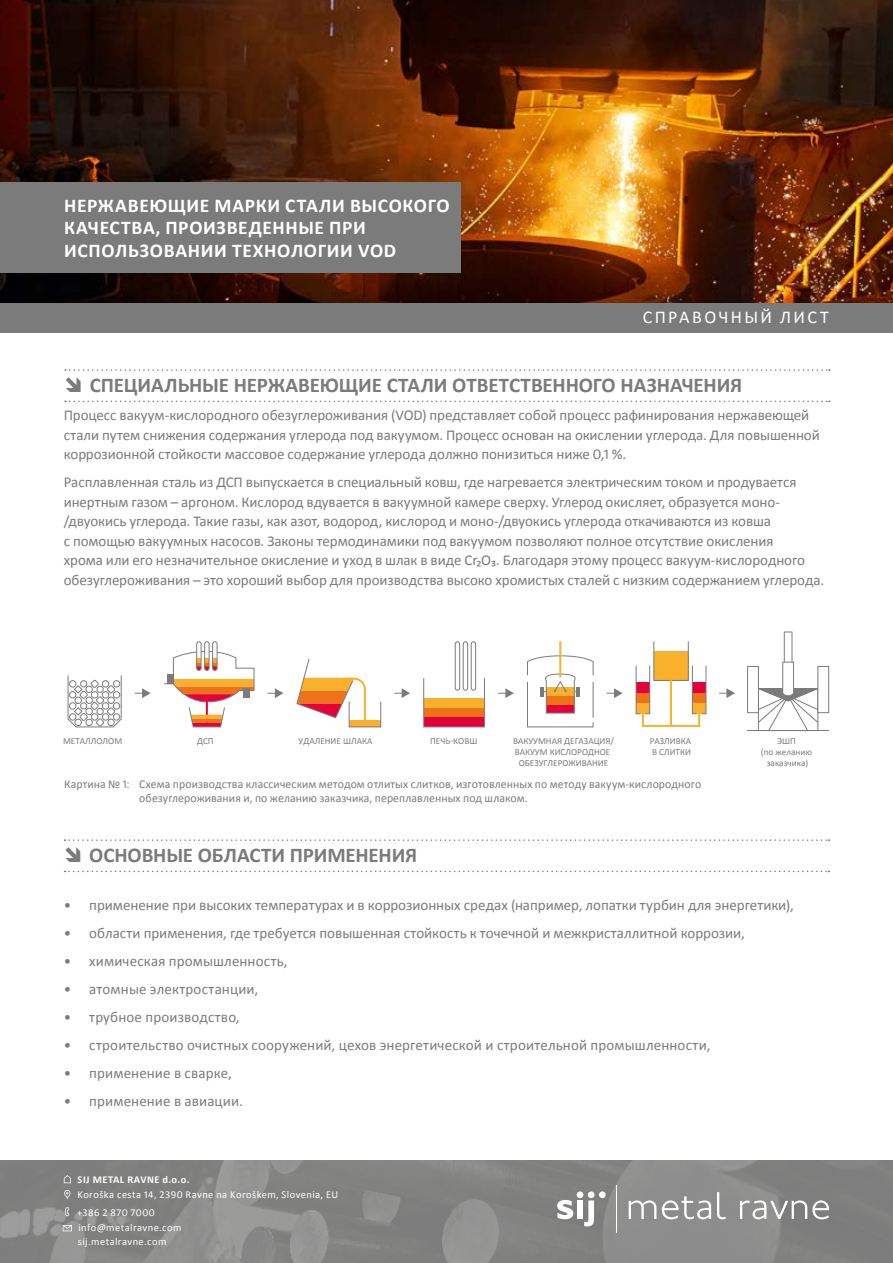
<style>
.page{position:relative;width:893px;height:1263px;background:#fff}
.page>*{position:absolute;margin:0;border:0;box-sizing:border-box;transform-origin:0 0}
.t1{font:700 21px "Calibri";letter-spacing:-.01em;color:#7c7b7b}
.t2{font:700 19.5px/22.5px "Calibri";letter-spacing:.03em;color:#fff}
.t3{font:18px "Calibri";letter-spacing:.13em;color:#fff}
.texti{font:15px/19.5px "Calibri";letter-spacing:-.005em;color:#7c7b7b}
.opomba{font:12px/13.5px "Calibri";letter-spacing:.005em;color:#7c7b7b}
.t4{font:10.5px/17.9px "Calibri";letter-spacing:.04em;color:#fff}
.t5{font:700 10.5px "Calibri";letter-spacing:.045em;color:#fff}
.t6{font:9.15px/11.1px "Calibri";color:#7c7b7b;text-align:center}
</style>
<div class="page">
<img style="left:0;top:1161px;width:893px;height:102px">
<img style="left:0;top:0;width:893px;height:303px">
<div style="left:0;top:303px;width:893px;height:29px;background:#7c7b7b"></div>
<svg style="left:629px;top:1200px;width:27px;height:19px"></svg>
<svg style="left:662px;top:1196px;width:49px;height:23px"></svg>
<svg style="left:717px;top:1192px;width:9px;height:27px"></svg>
<svg style="left:740px;top:1200px;width:89px;height:19px"></svg>
<div style="left:588px;top:1191px;width:6px;height:7px;background:#fff;border-radius:50%"></div>
<div style="left:577px;top:1191px;width:6px;height:7px;background:#fff;border-radius:50%"></div>
<svg style="left:584px;top:1200px;width:10px;height:26px"></svg>
<div style="left:577px;top:1200px;width:6px;height:19px;background:#fff"></div>
<div style="left:599px;top:1191px;width:7px;height:7px;background:#fff;border-radius:50%"></div>
<svg style="left:557px;top:1200px;width:16px;height:19px"></svg>
<hr style="left:616px;top:1185px;width:1px;height:47px;background:#fff">
<div style="left:0;top:182px;width:460px;height:90px;background:#7c7b7b"></div>
<svg style="left:63px;top:1225px;width:9px;height:6px"></svg>
<svg style="left:64px;top:1175px;width:7px;height:8px"></svg>
<svg style="left:65px;top:1207px;width:4px;height:9px"></svg>
<svg style="left:64px;top:1190px;width:7px;height:9px"></svg>
<svg style="left:65px;top:839px;width:764px;height:2px"></svg>
<svg style="left:65px;top:871px;width:764px;height:1px"></svg>
<svg style="left:65px;top:369px;width:765px;height:2px"></svg>
<svg style="left:65px;top:401px;width:765px;height:1px"></svg>
<svg style="left:527px;top:655px;width:67px;height:73px"></svg>
<hr style="left:559px;top:641px;width:2px;height:36px;background:#f9b02d">
<svg style="left:607px;top:688px;width:15px;height:10px"></svg>
<svg style="left:719px;top:688px;width:16px;height:10px"></svg>
<svg style="left:498px;top:688px;width:16px;height:10px"></svg>
<svg style="left:394px;top:688px;width:16px;height:10px"></svg>
<svg style="left:268px;top:688px;width:15px;height:10px"></svg>
<svg style="left:135px;top:688px;width:16px;height:10px"></svg>
<svg style="left:67px;top:675px;width:55px;height:53px"></svg>
<div style="left:349px;top:721px;width:32px;height:6px;background:#f9b02d"></div>
<div style="left:349px;top:701px;width:32px;height:26px;border:1px solid #7c7b7b"></div>
<svg style="left:296px;top:658px;width:70px;height:65px"></svg>
<div style="left:196px;top:641px;width:6px;height:30px;border:1px solid #7c7b7b;border-radius:2px"></div>
<div style="left:204px;top:641px;width:6px;height:30px;border:1px solid #7c7b7b;border-radius:2px"></div>
<div style="left:212px;top:641px;width:6px;height:30px;border:1px solid #7c7b7b;border-radius:2px"></div>
<svg style="left:164px;top:650px;width:91px;height:78px"></svg>
<div style="left:424px;top:717px;width:60px;height:10px;background:#e4003b"></div>
<div style="left:424px;top:707px;width:60px;height:10px;background:#ee7218"></div>
<div style="left:424px;top:698px;width:60px;height:9px;background:#f9b02d"></div>
<div style="left:423px;top:678px;width:62px;height:49px;border:1px solid #7c7b7b"></div>
<div style="left:455px;top:641px;width:5px;height:50px;border:1px solid #7c7b7b;border-radius:2px"></div>
<div style="left:463px;top:641px;width:5px;height:50px;border:1px solid #7c7b7b;border-radius:2px"></div>
<div style="left:471px;top:641px;width:5px;height:50px;border:1px solid #7c7b7b;border-radius:2px"></div>
<div style="left:654px;top:651px;width:34px;height:29px;background:#f9b02d"></div>
<div style="left:653px;top:641px;width:36px;height:40px;border:1px solid #7c7b7b"></div>
<svg style="left:635px;top:664px;width:72px;height:63px"></svg>
<svg style="left:747px;top:631px;width:82px;height:100px"></svg>
<h2 class="t2" style="left:64px;top:194px;width:387px">НЕРЖАВЕЮЩИЕ МАРКИ СТАЛИ ВЫСОКОГО<br>КАЧЕСТВА, ПРОИЗВЕДЕННЫЕ ПРИ<br>ИСПОЛЬЗОВАНИИ ТЕХНОЛОГИИ VOD</h2>
<p class="t3" style="left:643px;top:305px;width:188px">СПРАВОЧНЫЙ ЛИСТ</p>
<p class="t1" style="left:90px;top:370px;width:654px">СПЕЦИАЛЬНЫЕ НЕРЖАВЕЮЩИЕ СТАЛИ ОТВЕТСТВЕННОГО НАЗНАЧЕНИЯ</p>
<p class="texti" style="left:64px;top:405px;width:758px">Процесс вакуум-кислородного обезуглероживания (VOD) представляет собой процесс рафинирования нержавеющей стали путем снижения содержания углерода под вакуумом. Процесс основан на окислении углерода. Для повышенной коррозионной стойкости массовое содержание углерода должно понизиться ниже 0,1 %.</p>
<p class="texti" style="left:64px;top:472px;width:762px">Расплавленная сталь из ДСП выпускается в специальный ковш, где нагревается электрическим током и продувается инертным газом – аргоном. Кислород вдувается в вакуумной камере сверху. Углерод окисляет, образуется моно-/двуокись углерода. Такие газы, как азот, водород, кислород и моно-/двуокись углерода откачиваются из ковша<br>с помощью вакуумных насосов. Законы термодинамики под вакуумом позволяют полное отсутствие окисления<br>хрома или его незначительное окисление и уход в шлак в виде Cr₂O₃. Благодаря этому процесс вакуум-кислородного обезуглероживания – это хороший выбор для производства высоко хромистых сталей с низким содержанием углерода.</p>
<p class="t6" style="left:513px;top:735px;width:103px">ВАКУУМНАЯ ДЕГАЗАЦИЯ/<br>ВАКУУМ КИСЛОРОДНОЕ<br>ОБЕЗУГЛЕРОЖИВАНИЕ</p>
<p class="t6" style="left:761px;top:735px;width:53px">ЭШП<br>(по желанию заказчика)</p>
<p class="opomba" style="left:139px;top:777px;width:563px;text-indent:-75px">Картина № 1: Схема производства классическим методом отлитых слитков, изготовленных по методу вакуум-кислородного обезуглероживания и, по желанию заказчика, переплавленных под шлаком.</p>
<p class="t6" style="left:63px;top:735px;width:61px">МЕТАЛЛОЛОМ</p>
<p class="t6" style="left:197px;top:735px;width:18px">ДСП</p>
<p class="t6" style="left:299px;top:735px;width:75px">УДАЛЕНИЕ ШЛАКА</p>
<p class="t6" style="left:430px;top:735px;width:49px">ПЕЧЬ-КОВШ</p>
<p class="t6" style="left:650px;top:735px;width:43px;text-align:left">РАЗЛИВКА<br>В СЛИТКИ</p>
<p class="t1" style="left:89px;top:840px;width:329px">ОСНОВНЫЕ ОБЛАСТИ ПРИМЕНЕНИЯ</p>
<p class="texti" style="left:64px;top:894px;width:731px">• применение при высоких температурах и в коррозионных средах (например, лопатки турбин для энергетики),</p>
<p class="texti" style="left:64px;top:922px;width:683px">• области применения, где требуется повышенная стойкость к точечной и межкристаллитной коррозии,</p>
<p class="texti" style="left:64px;top:950px;width:225px">• химическая промышленность,</p>
<p class="texti" style="left:64px;top:978px;width:196px">• атомные электростанции,</p>
<p class="texti" style="left:64px;top:1006px;width:177px">• трубное производство,</p>
<p class="texti" style="left:64px;top:1034px;width:648px">• строительство очистных сооружений, цехов энергетической и строительной промышленности,</p>
<p class="texti" style="left:64px;top:1062px;width:170px">• применение в сварке,</p>
<p class="texti" style="left:64px;top:1090px;width:181px">• применение в авиации.</p>
<p class="t5" style="left:78px;top:1172px;width:113px">SIJ METAL RAVNE d.o.o.</p>
<p class="t4" style="left:77px;top:1186px;width:263px">Koroška cesta 14, 2390 Ravne na Koroškem, Slovenia, EU +386 2 870 7000</p>
<p class="t4" style="left:78px;top:1221px;width:105px;line-height:13.5px">info@metalravne.com sij.metalravne.com</p>
</div>
